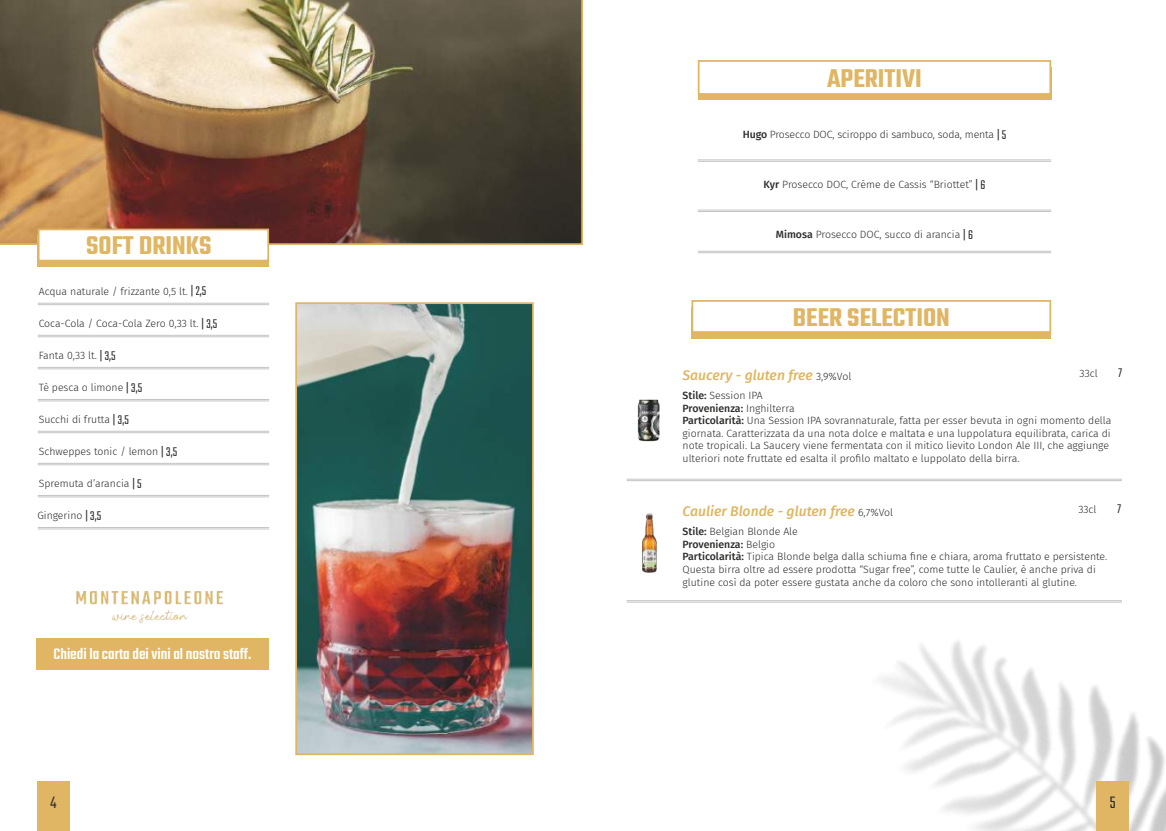
<style>
.page{position:relative;width:1166px;height:831px;background:#fff}
.page>*{position:absolute;margin:0;border:0;box-sizing:border-box;transform-origin:0 0}
.t1{font:600 28px "Teko";color:#e0b563}
.t2{font:300 18.38px "Teko";color:#2b2b2a}
.t3{font:500 16.62px "Teko";color:#fff}
.t4{font:italic 500 14px "Fira Sans";color:#e0b563}
.t5{font:300 14px "Teko";color:#2b2b2a}
.t6{font:300 10.5px/12.6px "Fira Sans";color:#2b2b2a}
.s1{font-family:"Teko";font-size:14px}
.s2{font-weight:500}
.s3{font-weight:300;font-style:normal;font-size:10.5px;color:#2b2b2a}
</style>
<div class="page">
<img style="left:668px;top:601px;width:498px;height:230px">
<div style="left:37px;top:781px;width:32px;height:50px;background:#e0b563"></div>
<div style="left:1096px;top:781px;width:33px;height:50px;background:#e0b563"></div>
<hr style="left:698px;top:210px;width:353px;height:1px;background:#c4c4c4">
<hr style="left:698px;top:211px;width:353px;height:1px;background:#c4c4c4">
<hr style="left:698px;top:251px;width:353px;height:1px;background:#c4c4c4">
<hr style="left:698px;top:253px;width:353px;height:1px;background:#c4c4c4">
<hr style="left:698px;top:160px;width:353px;height:1px;background:#c4c4c4">
<hr style="left:698px;top:161px;width:353px;height:1px;background:#c4c4c4">
<div style="left:698px;top:67px;width:353px;height:33px;background:#e0b563"></div>
<div style="left:698px;top:60px;width:353px;height:35px;background:#fff;border:2px solid #e0b563"></div>
<img style="left:0;top:0;width:583px;height:245px">
<img style="left:298px;top:305px;width:233px;height:447px">
<div style="left:295px;top:302px;width:239px;height:453px;border:2px solid #e0b563"></div>
<hr style="left:38px;top:303px;width:231px;height:1px;background:#c4c4c4">
<hr style="left:38px;top:304px;width:231px;height:1px;background:#c4c4c4">
<hr style="left:38px;top:367px;width:231px;height:1px;background:#c4c4c4">
<hr style="left:38px;top:369px;width:231px;height:1px;background:#c4c4c4">
<hr style="left:38px;top:335px;width:231px;height:1px;background:#c4c4c4">
<hr style="left:38px;top:337px;width:231px;height:1px;background:#c4c4c4">
<hr style="left:38px;top:399px;width:231px;height:1px;background:#c4c4c4">
<hr style="left:38px;top:401px;width:231px;height:1px;background:#c4c4c4">
<hr style="left:38px;top:431px;width:231px;height:1px;background:#c4c4c4">
<hr style="left:38px;top:433px;width:231px;height:1px;background:#c4c4c4">
<hr style="left:38px;top:495px;width:231px;height:1px;background:#c4c4c4">
<hr style="left:38px;top:497px;width:231px;height:1px;background:#c4c4c4">
<hr style="left:38px;top:527px;width:231px;height:1px;background:#c4c4c4">
<hr style="left:38px;top:529px;width:231px;height:1px;background:#c4c4c4">
<hr style="left:38px;top:463px;width:231px;height:1px;background:#c4c4c4">
<hr style="left:38px;top:465px;width:231px;height:1px;background:#c4c4c4">
<div style="left:38px;top:235px;width:231px;height:32px;background:#e0b563"></div>
<div style="left:38px;top:229px;width:231px;height:32px;background:#fff;border:2px solid #e0b563"></div>
<img style="left:76px;top:591px;width:148px;height:33px">
<img style="left:637px;top:399px;width:23px;height:43px">
<div style="left:691px;top:307px;width:360px;height:31px;background:#e0b563"></div>
<div style="left:691px;top:300px;width:360px;height:33px;background:#fff;border:2px solid #e0b563"></div>
<hr style="left:627px;top:479px;width:495px;height:1px;background:#c4c4c4">
<hr style="left:627px;top:480px;width:495px;height:1px;background:#c4c4c4">
<hr style="left:627px;top:600px;width:495px;height:1px;background:#c4c4c4">
<hr style="left:627px;top:602px;width:495px;height:1px;background:#c4c4c4">
<img style="left:642px;top:513px;width:15px;height:60px">
<div style="left:37px;top:639px;width:232px;height:31px;background:#e0b563"></div>
<h1 class="t1" style="left:827px;top:62px;width:96px">APERITIVI</h1>
<h1 class="t1" style="left:86px;top:229px;width:127px">SOFT DRINKS</h1>
<p class="t6" style="left:39px;top:285px;width:169px">Acqua naturale / frizzante 0,5 lt. <span class="s1">| 2,5</span></p>
<p class="t6" style="left:39px;top:317px;width:180px">Coca-Cola / Coca-Cola Zero 0,33 lt. <span class="s1">| 3,5</span></p>
<p class="t6" style="left:39px;top:349px;width:78px">Fanta 0,33 lt. <span class="s1">| 3,5</span></p>
<p class="t6" style="left:39px;top:381px;width:105px">Tè pesca o limone <span class="s1">| 3,5</span></p>
<p class="t6" style="left:39px;top:413px;width:92px">Succhi di frutta <span class="s1">| 3,5</span></p>
<p class="t6" style="left:39px;top:445px;width:140px">Schweppes tonic / lemon <span class="s1">| 3,5</span></p>
<p class="t6" style="left:39px;top:477px;width:105px">Spremuta d’arancia <span class="s1">| 5</span></p>
<p class="t6" style="left:37px;top:509px;width:65px">Gingerino <span class="s1">| 3,5</span></p>
<h3 class="t3" style="left:54px;top:644px;width:199px">Chiedi la carta dei vini al nostro staff.</h3>
<p class="t6" style="left:743px;top:128px;width:265px"><span class="s2">Hugo</span> Prosecco DOC, sciroppo di sambuco, soda, menta <span class="s1">| 5</span></p>
<p class="t6" style="left:763px;top:178px;width:223px"><span class="s2">Kyr</span> Prosecco DOC, Crème de Cassis “Briottet” <span class="s1">| 6</span></p>
<p class="t6" style="left:776px;top:228px;width:199px"><span class="s2">Mimosa</span> Prosecco DOC, succo di arancia <span class="s1">| 6</span></p>
<h1 class="t1" style="left:793px;top:300px;width:158px">BEER SELECTION</h1>
<h3 class="t4" style="left:682px;top:364px;width:170px">Saucery - gluten free <span class="s3">3,9%Vol</span></h3>
<p class="t6" style="left:1079px;top:367px;width:20px">33cl</p>
<h3 class="t5" style="left:1118px;top:365px;width:5px">7</h3>
<p class="t6" style="left:682px;top:389px;width:430px"><span class="s2">Stile:</span> Session IPA<br><span class="s2">Provenienza:</span> Inghilterra<br><span class="s2">Particolarità:</span> Una Session IPA sovrannaturale, fatta per esser bevuta in ogni momento della giornata. Caratterizzata da una nota dolce e maltata e una luppolatura equilibrata, carica di note tropicali. La Saucery viene fermentata con il mitico lievito London Ale III, che aggiunge ulteriori note fruttate ed esalta il profilo maltato e luppolato della birra.</p>
<h3 class="t4" style="left:682px;top:500px;width:212px">Caulier Blonde - gluten free <span class="s3">6,7%Vol</span></h3>
<p class="t6" style="left:1078px;top:503px;width:20px">33cl</p>
<h3 class="t5" style="left:1117px;top:501px;width:5px">7</h3>
<p class="t6" style="left:682px;top:525px;width:426px"><span class="s2">Stile:</span> Belgian Blonde Ale<br><span class="s2">Provenienza:</span> Belgio<br><span class="s2">Particolarità:</span> Tipica Blonde belga dalla schiuma fine e chiara, aroma fruttato e persistente.<br>Questa birra oltre ad essere prodotta “Sugar free”, come tutte le Caulier, è anche priva di glutine così da poter essere gustata anche da coloro che sono intolleranti al glutine.</p>
<h2 class="t2" style="left:50px;top:793px;width:7px">4</h2>
<h2 class="t2" style="left:1109px;top:793px;width:7px">5</h2>
</div>
